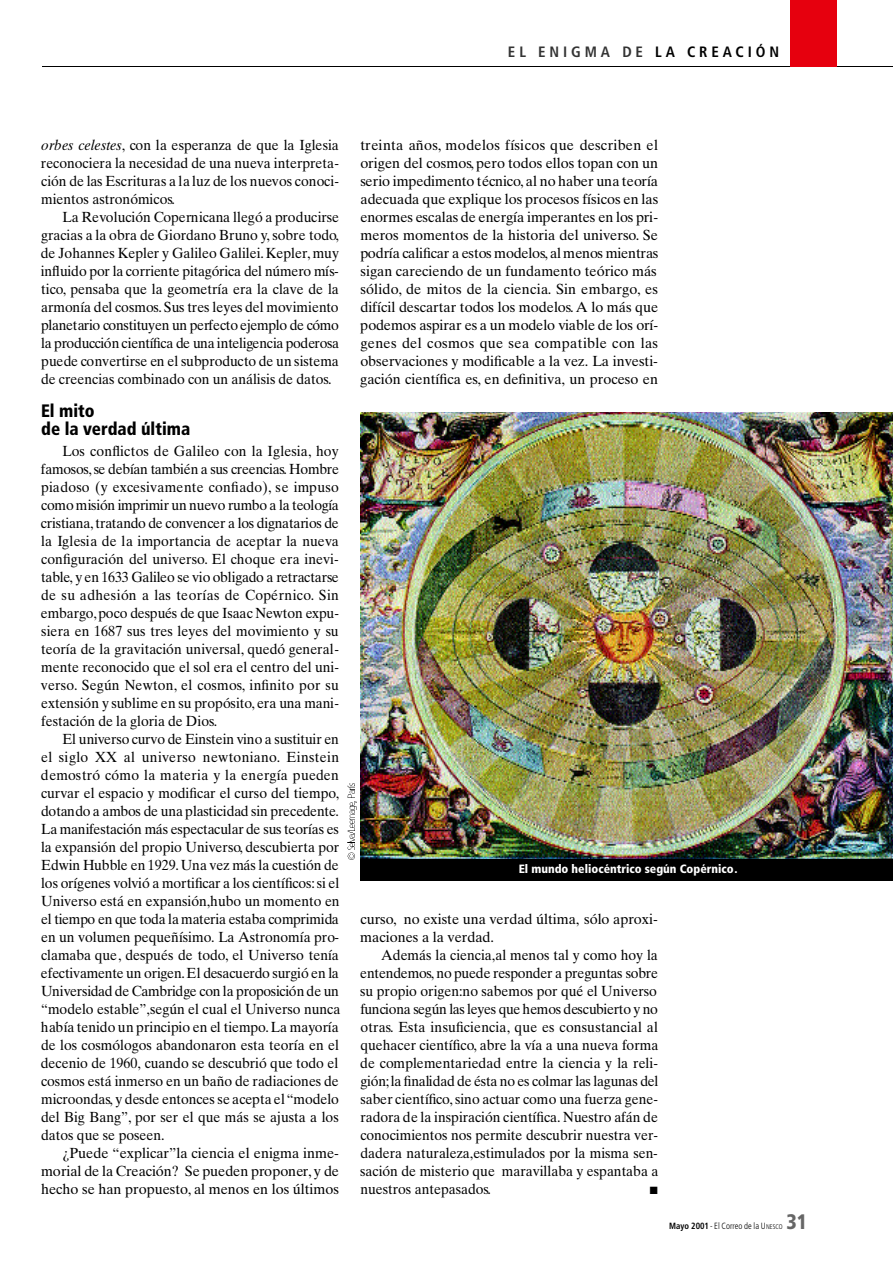
<style>
.page{position:relative;width:893px;height:1263px;background:#fff}
.page>*{position:absolute;margin:0;border:0;box-sizing:border-box;transform-origin:0 0}
.t1{font:900 condensed 21px "Frutiger";color:#666;scale:.95 1}
.t2{font:900 condensed 18px/18px "Frutiger";color:#000;scale:.95 1}
.t3{font:700 condensed 15px "Frutiger";letter-spacing:.25em;color:#333}
.t4{font:14.7px/18px "Times Ten";color:#000;text-align:justify;scale:.95 1}
.t5{font:14.7px/18px "Times Ten";color:#000;text-align:justify}
.t6{font:900 condensed 12px "Frutiger";color:#fff}
.t7{font:10.5px "Zapf Dingbats";color:#000}
.t8{font:300 condensed 9px "Frutiger";color:#000;scale:.95 1}
.s1{color:#000}
.s2{font-style:italic}
.s3{font-weight:700}
.s4{font-size:6.75px}
</style>
<div class="page">
<img style="left:360px;top:412px;width:532px;height:448px">
<div style="left:360px;top:860px;width:532px;height:21px;background:#000"></div>
<hr style="left:42px;top:66px;width:850px;height:1px;background:#000">
<div style="left:789px;top:0;width:47px;height:67px;background:#e6000e"></div>
<svg style="left:347px;top:783px;width:9px;height:77px"></svg>
<p class="t3" style="left:507px;top:46px;width:273px">EL ENIGMA DE <span class="s1">LA CREAC I Ó N</span></p>
<p class="t4" style="left:41px;top:137px;width:315px"><span class="s2">orbes celestes</span>, con la esperanza de que la Iglesia reconociera la necesidad de una nueva interpreta&shy;ción de las Escrituras a la luz de los nuevos conoci&shy;mientos astronómicos.</p>
<p class="t4" style="left:41px;top:209px;width:315px;text-indent:22px">La Revolución Copernicana llegó a producirse gracias a la obra de Giordano Bruno y, sobre todo, de Johannes Kepler y Galileo Galilei.Kepler, muy i n fluido por la corriente pitagórica del número mís&shy;tico, pensaba que la geometría era la clave de la armonía del cosmos.Sus tres leyes del movimiento planetario constituyen un perfecto ejemplo de cómo la producción científica de una inteligencia poderosa puede convertirse en el subproducto de un sistema de creencias combinado con un análisis de datos.</p>
<p class="t2" style="left:41px;top:403px;width:158px">El mito<br>de la verdad última</p>
<p class="t4" style="left:41px;top:443px;width:315px;text-indent:22px">Los conflictos de Galileo con la Iglesia, h o y f a m o s o s,se debían también a sus creencias. H o m b r e piadoso (y excesivamente confia d o ) , se impuso como misión imprimir un nuevo rumbo a la teología c r i s t i a n a , tratando de convencer a los dignatarios de la Iglesia de la importancia de aceptar la nueva c o n figuración del universo. El choque era inevi&shy;t a b l e, y en 1633 Galileo se vio obligado a retractarse de su adhesión a las teorías de Copérnico. S i n e m b a r g o,poco después de que Isaac Newton expu&shy;siera en 1687 sus tres leyes del movimiento y su teoría de la gravitación universal, quedó general&shy;mente reconocido que el sol era el centro del uni&shy;v e r s o. Según Newton, el cosmos, i n finito por su extensión y sublime en su propósito, era una mani&shy;festación de la gloria de Dios.</p>
<p class="t4" style="left:41px;top:731px;width:317px;text-align:left;text-indent:22px">El universo curvo de Einstein vino a sustituir en el siglo XX al universo newtoniano. E i n s t e i n demostró cómo la materia y la energía pueden curvar el espacio y modificar el curso del tiempo, dotando a ambos de una plasticidad sin precedente.<br>La manifestación más espectacular de sus teorías es la expansión del propio Universo, descubierta por Edwin Hubble en 1929. Una vez más la cuestión de los orígenes volvió a mortificar a los científic o s :si el Universo está en expansión,hubo un momento en el tiempo en que toda la materia estaba comprimida en un volumen pequeñísimo. La Astronomía pro&shy;clamaba que, después de todo, el Universo tenía efectivamente un origen.El desacuerdo surgió en la Universidad de Cambridge con la proposición de un “modelo estable”,según el cual el Universo nunca había tenido un principio en el tiempo.La mayoría de los cosmólogos abandonaron esta teoría en el decenio de 1960, cuando se descubrió que todo el cosmos está inmerso en un baño de radiaciones de m i c r o o n d a s, y desde entonces se acepta el “ m o d e l o del Big Bang”, por ser el que más se ajusta a los datos que se poseen.</p>
<p class="t5" style="left:41px;top:1145px;width:299px;text-indent:21px">¿Puede “explicar”la ciencia el enigma inme&shy;morial de la Creación? Se pueden proponer, y de hecho se han propuesto, al menos en los últimos</p>
<p class="t5" style="left:360px;top:137px;width:299px">treinta años, modelos físicos que describen el origen del cosmos, pero todos ellos topan con un serio impedimento técnico, al no haber una teoría adecuada que explique los procesos físicos en las enormes escalas de energía imperantes en los pri&shy;meros momentos de la historia del universo. Se podría calificar a estos modelos, al menos mientras sigan careciendo de un fundamento teórico más s ó l i d o, de mitos de la ciencia. Sin embargo, e s difícil descartar todos los modelos.A lo más que podemos aspirar es a un modelo viable de los orí&shy;genes del cosmos que sea compatible con las observaciones y modificable a la vez. La investi&shy;gación científica es, en definitiva, un proceso en</p>
<p class="t6" style="left:518px;top:864px;width:220px">El mundo heliocéntrico según Copérnico.</p>
<p class="t5" style="left:360px;top:911px;width:299px">curso, no existe una verdad última, sólo aproxi&shy;maciones a la verdad.</p>
<p class="t4" style="left:360px;top:947px;width:315px;text-indent:21px">Además la ciencia,al menos tal y como hoy la e n t e n d e m o s, no puede responder a preguntas sobre su propio origen:no sabemos por qué el Universo funciona según las leyes que hemos descubierto y no o t r a s. Esta insufic i e n c i a , que es consustancial al quehacer científico, abre la vía a una nueva forma de complementariedad entre la ciencia y la reli&shy;g i ó n ;la finalidad de ésta no es colmar las lagunas del saber científic o, sino actuar como una fuerza gene&shy;radora de la inspiración científic a . Nuestro afán de conocimientos nos permite descubrir nuestra ver&shy;dadera naturaleza,estimulados por la misma sen&shy;sación de misterio que maravillaba y espantaba a nuestros antepasados.</p>
<p class="t7" style="left:650px;top:1185px;width:9px">■</p>
<p class="t8" style="left:669px;top:1222px;width:121px"><span class="s3">Mayo 2001</span>- El Correo de la U<span class="s4">NESCO</span></p>
<h1 class="t1" style="left:786px;top:1214px;width:23px">31</h1>
</div>
